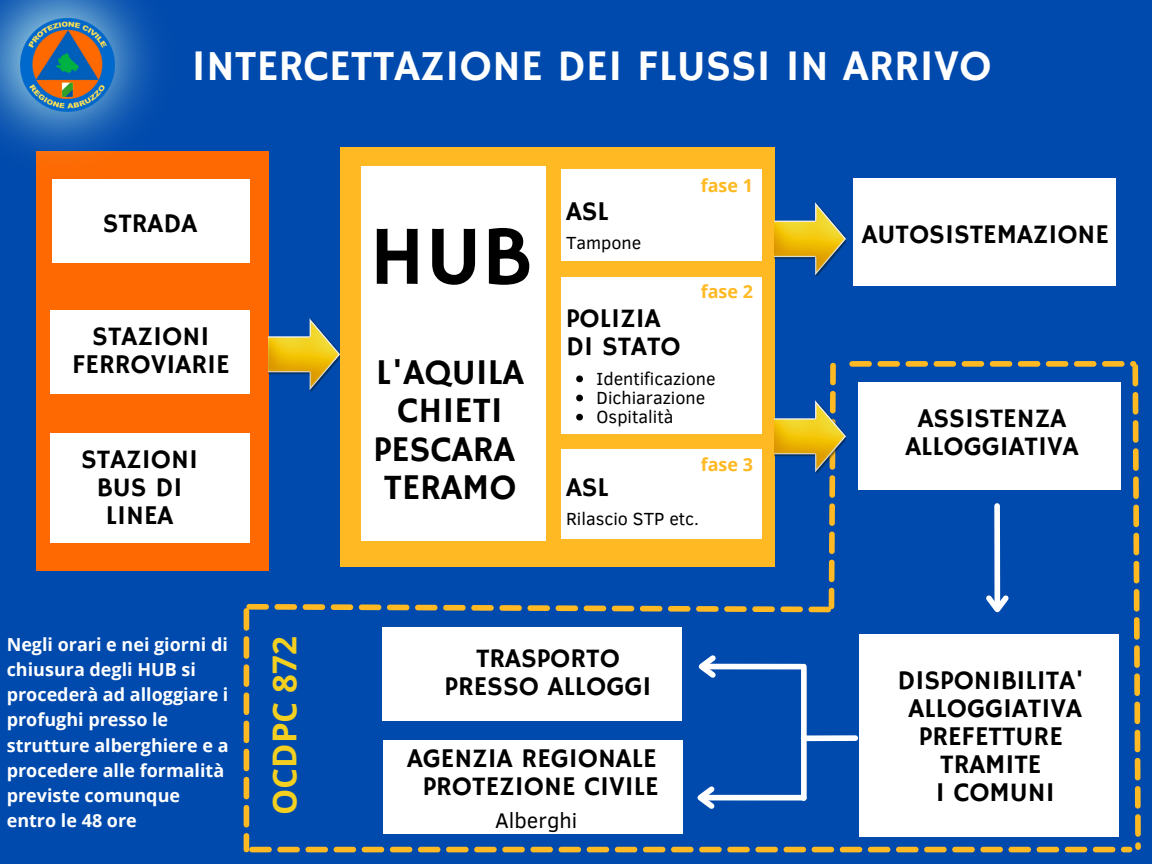
<style>
.page{position:relative;width:1152px;height:864px;background:#004aad}
.page>*{position:absolute;margin:0;border:0;box-sizing:border-box;transform-origin:0 0}
.t1{font:84.3px "Hammersmith One";color:#000}
.t2{font:43.5px "Hammersmith One";color:#fff}
.t3{font:36.15px "Hammersmith One";color:#000}
.t4{font:700 33px "Open Sans";color:#f3cf1f}
.t5{font:27px/28.2px "Hammersmith One";color:#000;text-align:center}
.t6{font:21.75px "Clear Sans";color:#000}
.t7{font:700 18px/25px "Open Sans";color:#fff}
.t8{font:18px "Clear Sans";color:#000}
.t9{font:700 18px "Open Sans";color:#ffb923}
</style>
<div class="page">
<div style="left:36px;top:151px;width:233px;height:420px;background:#fe6901"></div>
<img style="left:0;top:0;width:152px;height:155px">
<div style="left:52px;top:179px;width:198px;height:83px;background:#fff"></div>
<div style="left:340px;top:147px;width:434px;height:420px;background:#ffb923"></div>
<div style="left:361px;top:166px;width:185px;height:375px;background:#fff"></div>
<div style="left:51px;top:310px;width:199px;height:83px;background:#fff"></div>
<div style="left:51px;top:434px;width:199px;height:109px;background:#fff"></div>
<div style="left:561px;top:277px;width:200px;height:157px;background:#fff"></div>
<img style="left:21px;top:18px;width:93px;height:94px">
<div style="left:561px;top:170px;width:200px;height:91px;background:#fff"></div>
<div style="left:854px;top:178px;width:262px;height:108px;background:#fff"></div>
<img style="left:774px;top:203px;width:71px;height:74px">
<img style="left:269px;top:318px;width:71px;height:43px">
<svg style="left:244px;top:361px;width:897px;height:491px"></svg>
<p class="t2" style="left:192px;top:41px;width:802px">INTERCETTAZIONE DEI FLUSSI IN ARRIVO</p>
<p class="t5" style="left:103px;top:211px;width:96px">STRADA</p>
<p class="t5" style="left:92px;top:323px;width:119px">STAZIONI</p>
<p class="t5" style="left:72px;top:351px;width:159px">FERROVIARIE</p>
<p class="t5" style="left:81px;top:446px;width:118px">STAZIONI</p>
<p class="t5" style="left:97px;top:474px;width:87px">BUS DI<br>LINEA</p>
<p class="t7" style="left:7px;top:632px;width:223px">Negli orari e nei giorni di chiusura degli HUB si procederà ad alloggiare i profughi presso le strutture alberghiere e a procedere alle formalità previste comunque entro le 48 ore</p>
<p class="t4" style="left:261px;top:815px;width:180px;rotate:-90deg">OCDPC 872</p>
<p class="t1" style="left:369px;top:208px;width:163px">HUB</p>
<p class="t3" style="left:376px;top:352px;width:149px">L'AQUILA</p>
<p class="t3" style="left:398px;top:390px;width:107px">CHIETI</p>
<p class="t3" style="left:373px;top:428px;width:143px">PESCARA</p>
<p class="t3" style="left:384px;top:466px;width:134px">TERAMO</p>
<p class="t5" style="left:566px;top:199px;width:44px">ASL</p>
<p class="t8" style="left:566px;top:230px;width:77px">Tampone</p>
<p class="t9" style="left:701px;top:173px;width:54px">fase 1</p>
<p class="t9" style="left:701px;top:279px;width:54px">fase 2</p>
<p class="t5" style="left:566px;top:306px;width:96px">POLIZIA</p>
<p class="t5" style="left:566px;top:334px;width:116px">DI STATO</p>
<p class="t8" style="left:597px;top:365px;width:120px">Identificazione</p>
<p class="t8" style="left:597px;top:384px;width:110px">Dichiarazione</p>
<p class="t8" style="left:597px;top:403px;width:78px">Ospitalità</p>
<p class="t9" style="left:701px;top:452px;width:54px">fase 3</p>
<p class="t5" style="left:566px;top:474px;width:44px">ASL</p>
<p class="t8" style="left:566px;top:505px;width:135px">Rilascio STP etc.</p>
<p class="t5" style="left:445px;top:646px;width:208px">TRASPORTO<br>PRESSO ALLOGGI</p>
<p class="t5" style="left:407px;top:745px;width:253px">AGENZIA REGIONALE<br>PROTEZIONE CIVILE</p>
<p class="t6" style="left:495px;top:804px;width:84px">Alberghi</p>
<p class="t5" style="left:862px;top:221px;width:249px">AUTOSISTEMAZIONE</p>
<p class="t5" style="left:905px;top:405px;width:175px">ASSISTENZA<br>ALLOGGIATIVA</p>
<p class="t5" style="left:897px;top:667px;width:188px">DISPONIBILITA'</p>
<p class="t5" style="left:909px;top:695px;width:175px">ALLOGGIATIVA<br>PREFETTURE</p>
<p class="t5" style="left:940px;top:752px;width:103px">TRAMITE</p>
<p class="t5" style="left:936px;top:780px;width:121px">I COMUNI</p>
</div>
